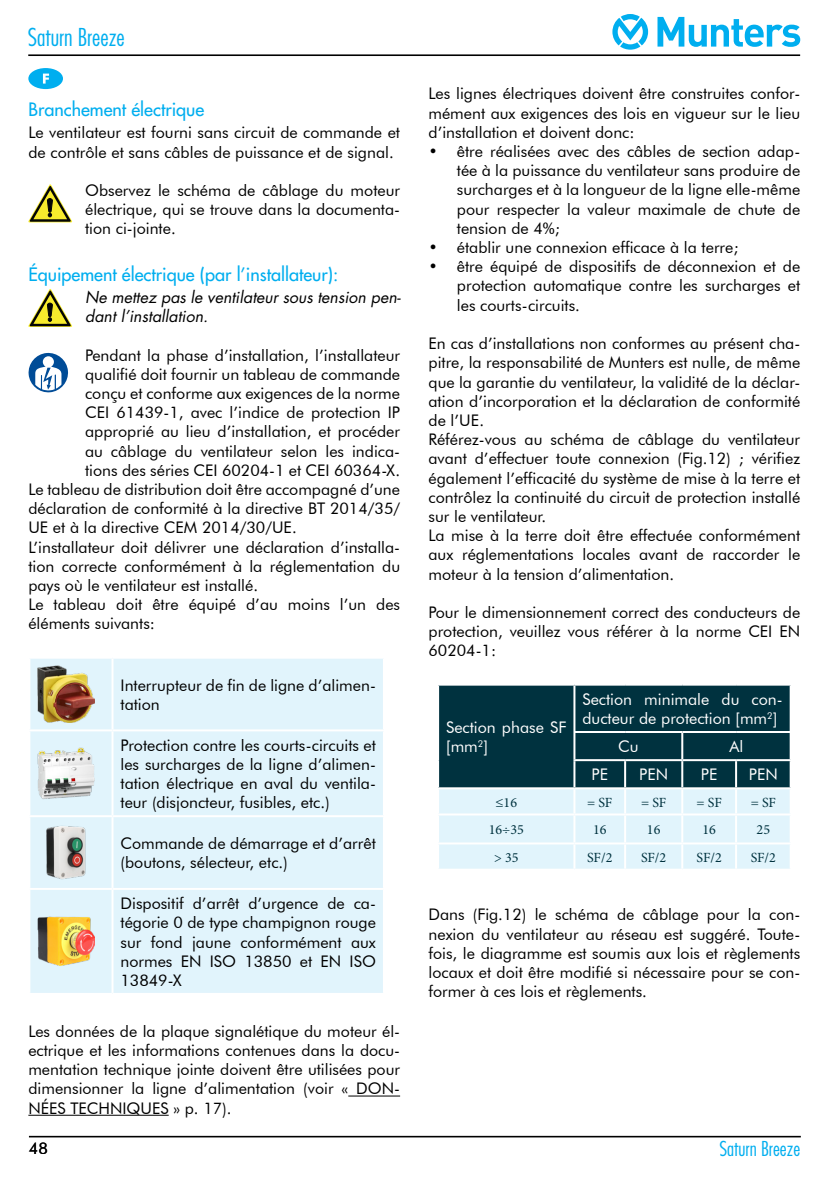
<style>
.page{position:relative;width:840px;height:1191px;background:#fff}
.page>*{position:absolute;margin:0;border:0;box-sizing:border-box;transform-origin:0 0}
.t1{font:300 condensed 24px "Futura";color:#00aeef}
.t2{font:300 condensed 20px "Futura";color:#00aeef}
.Capitoli_sotto_F{font:18px "Futura";color:#00aeef}
.Testo{font:16px/19.2px "Futura BT";color:#000;text-align:justify}
.NOTA{font:16px/19.2px "Futura BT";color:#000;text-align:justify}
.Testo-2{font:16px/19.2px "Futura BT";color:#fff}
.NOTA-2{font:italic 16px/19.2px "Futura";color:#000}
.Testo-3{font:14px "Minion Pro";letter-spacing:-.005em;color:#00323f}
</style>
<div class="page">
<svg style="left:657px;top:17px;width:142px;height:30px"></svg>
<svg style="left:612px;top:14px;width:35px;height:36px"></svg>
<hr style="left:28px;top:54px;width:771px;height:2px;background:#000">
<hr style="left:29px;top:1135px;width:771px;height:2px;background:#000">
<hr style="left:348px;top:1095px;width:52px;height:1px;background:#000">
<hr style="left:28px;top:1114px;width:141px;height:1px;background:#000">
<svg style="left:28px;top:68px;width:35px;height:21px"></svg>
<div style="left:30px;top:659px;width:353px;height:334px;background:#e1f4fc"></div>
<hr style="left:111px;top:658px;width:2px;height:71px;background:#fff">
<hr style="left:28px;top:729px;width:84px;height:2px;background:#fff">
<hr style="left:112px;top:729px;width:273px;height:2px;background:#fff">
<hr style="left:111px;top:731px;width:2px;height:84px;background:#fff">
<hr style="left:28px;top:815px;width:84px;height:2px;background:#fff">
<hr style="left:112px;top:815px;width:273px;height:2px;background:#fff">
<hr style="left:111px;top:817px;width:2px;height:71px;background:#fff">
<hr style="left:28px;top:888px;width:84px;height:2px;background:#fff">
<hr style="left:112px;top:888px;width:273px;height:2px;background:#fff">
<hr style="left:111px;top:890px;width:2px;height:103px;background:#fff">
<img style="left:37px;top:665px;width:57px;height:57px">
<img style="left:37px;top:745px;width:57px;height:56px">
<img style="left:37px;top:824px;width:57px;height:57px">
<img style="left:37px;top:916px;width:57px;height:50px">
<svg style="left:439px;top:685px;width:350px;height:183px;background:#628691"></svg>
<hr style="left:573px;top:685px;width:2px;height:46px;background:#fff">
<hr style="left:573px;top:731px;width:51px;height:2px;background:#fff">
<hr style="left:573px;top:733px;width:2px;height:26px;background:#fff">
<hr style="left:624px;top:731px;width:58px;height:2px;background:#fff">
<hr style="left:682px;top:731px;width:53px;height:2px;background:#fff">
<hr style="left:681px;top:733px;width:2px;height:26px;background:#fff">
<hr style="left:735px;top:731px;width:56px;height:2px;background:#fff">
<hr style="left:573px;top:759px;width:51px;height:2px;background:#fff">
<hr style="left:573px;top:761px;width:2px;height:26px;background:#fff">
<hr style="left:624px;top:759px;width:58px;height:2px;background:#fff">
<hr style="left:623px;top:761px;width:2px;height:26px;background:#fff">
<hr style="left:682px;top:759px;width:53px;height:2px;background:#fff">
<hr style="left:681px;top:761px;width:2px;height:26px;background:#fff">
<hr style="left:735px;top:759px;width:56px;height:2px;background:#fff">
<hr style="left:734px;top:761px;width:2px;height:26px;background:#fff">
<hr style="left:437px;top:787px;width:137px;height:2px;background:#fff">
<hr style="left:574px;top:787px;width:50px;height:2px;background:#fff">
<hr style="left:573px;top:789px;width:2px;height:24px;background:#fff">
<hr style="left:624px;top:787px;width:58px;height:2px;background:#fff">
<hr style="left:623px;top:789px;width:2px;height:24px;background:#fff">
<hr style="left:682px;top:787px;width:53px;height:2px;background:#fff">
<hr style="left:681px;top:789px;width:2px;height:24px;background:#fff">
<hr style="left:735px;top:787px;width:56px;height:2px;background:#fff">
<hr style="left:734px;top:789px;width:2px;height:24px;background:#fff">
<hr style="left:437px;top:813px;width:137px;height:2px;background:#fff">
<hr style="left:574px;top:813px;width:50px;height:2px;background:#fff">
<hr style="left:573px;top:815px;width:2px;height:27px;background:#fff">
<hr style="left:624px;top:813px;width:58px;height:2px;background:#fff">
<hr style="left:623px;top:815px;width:2px;height:27px;background:#fff">
<hr style="left:682px;top:813px;width:53px;height:2px;background:#fff">
<hr style="left:681px;top:815px;width:2px;height:27px;background:#fff">
<hr style="left:735px;top:813px;width:56px;height:2px;background:#fff">
<hr style="left:734px;top:815px;width:2px;height:27px;background:#fff">
<hr style="left:437px;top:842px;width:137px;height:2px;background:#fff">
<hr style="left:574px;top:842px;width:50px;height:2px;background:#fff">
<hr style="left:573px;top:844px;width:2px;height:24px;background:#fff">
<hr style="left:624px;top:842px;width:58px;height:2px;background:#fff">
<hr style="left:623px;top:844px;width:2px;height:24px;background:#fff">
<hr style="left:682px;top:842px;width:53px;height:2px;background:#fff">
<hr style="left:681px;top:844px;width:2px;height:24px;background:#fff">
<hr style="left:735px;top:842px;width:56px;height:2px;background:#fff">
<hr style="left:734px;top:844px;width:2px;height:24px;background:#fff">
<svg style="left:28px;top:289px;width:44px;height:38px"></svg>
<svg style="left:28px;top:184px;width:44px;height:38px"></svg>
<svg style="left:28px;top:353px;width:40px;height:39px"></svg>
<h1 class="t1" style="left:28px;top:23px;width:98px">Saturn Breeze</h1>
<p class="Capitoli_sotto_F" style="left:28px;top:98px;width:177px">Branchement électrique</p>
<p class="Testo" style="left:28px;top:123px;width:373px">Le ventilateur est fourni sans circuit de commande et de contrôle et sans câbles de puissance et de signal.</p>
<p class="NOTA" style="left:85px;top:181px;width:316px">Observez le schéma de câblage du moteur électrique, qui se trouve dans la documenta&shy;tion ci-jointe.</p>
<p class="Capitoli_sotto_F" style="left:28px;top:263px;width:311px">Équipement électrique (par l’installateur):</p>
<p class="NOTA-2" style="left:85px;top:288px;width:317px">Ne mettez pas le ventilateur sous tension pen&shy;dant l’installation.</p>
<p class="Testo" style="left:85px;top:345px;width:316px">Pendant la phase d’installation, l’installateur qualifié doit fournir un tableau de commande conçu et conforme aux exigences de la norme CEI 61439-1, avec l’indice de protection IP approprié au lieu d’installation, et procéder au câblage du ventilateur selon les indica&shy;tions des séries CEI 60204-1 et CEI 60364-X.</p>
<p class="Testo" style="left:28px;top:479px;width:373px">Le tableau de distribution doit être accompagné d’une déclaration de conformité à la directive BT 2014/35/ UE et à la directive CEM 2014/30/UE.</p>
<p class="Testo" style="left:28px;top:537px;width:373px">L’installateur doit délivrer une déclaration d’installa&shy;tion correcte conformément à la réglementation du pays où le ventilateur est installé.</p>
<p class="Testo" style="left:28px;top:595px;width:373px">Le tableau doit être équipé d’au moins l’un des éléments suivants:</p>
<p class="Testo" style="left:120px;top:675px;width:257px">Interrupteur de fin de ligne d’alimen&shy;tation</p>
<p class="Testo" style="left:120px;top:735px;width:257px">Protection contre les courts-circuits et les surcharges de la ligne d’alimen&shy;tation électrique en aval du ventila&shy;teur (disjoncteur, fusibles, etc.)</p>
<p class="Testo" style="left:120px;top:833px;width:257px">Commande de démarrage et d’arrêt (boutons, sélecteur, etc.)</p>
<p class="Testo" style="left:120px;top:893px;width:257px">Dispositif d’arrêt d’urgence de ca&shy;tégorie 0 de type champignon rouge sur fond jaune conformément aux normes EN ISO 13850 et EN ISO 13849-X</p>
<p class="Testo" style="left:28px;top:1021px;width:373px">Les données de la plaque signalétique du moteur él&shy;ectrique et les informations contenues dans la docu&shy;mentation technique jointe doivent être utilisées pour dimensionner la ligne d’alimentation (voir « DON-NÉES TECHNIQUES » p. 17).</p>
<p class="Testo" style="left:29px;top:1138px;width:20px">48</p>
<p class="Testo" style="left:428px;top:84px;width:373px">Les lignes électriques doivent être construites confor&shy;mément aux exigences des lois en vigueur sur le lieu d’installation et doivent donc:</p>
<p class="Testo" style="left:456px;top:142px;width:344px;text-indent:-28px">• être réalisées avec des câbles de section adap&shy;tée à la puissance du ventilateur sans produire de surcharges et à la longueur de la ligne elle-même pour respecter la valeur maximale de chute de tension de 4%;</p>
<p class="Testo" style="left:428px;top:238px;width:311px">• établir une connexion efficace à la terre;</p>
<p class="Testo" style="left:456px;top:257px;width:344px;text-indent:-28px">• être équipé de dispositifs de déconnexion et de protection automatique contre les surcharges et les courts-circuits.</p>
<p class="Testo" style="left:428px;top:334px;width:373px">En cas d’installations non conformes au présent cha&shy;pitre, la responsabilité de Munters est nulle, de même que la garantie du ventilateur, la validité de la déclar&shy;ation d’incorporation et la déclaration de conformité de l’UE.</p>
<p class="Testo" style="left:428px;top:430px;width:373px">Référez-vous au schéma de câblage du ventilateur avant d’effectuer toute connexion (Fig.12) ; vérifiez également l’efficacité du système de mise à la terre et contrôlez la continuité du circuit de protection installé sur le ventilateur.</p>
<p class="Testo" style="left:428px;top:526px;width:373px">La mise à la terre doit être effectuée conformément aux réglementations locales avant de raccorder le moteur à la tension d’alimentation.</p>
<p class="Testo" style="left:428px;top:602px;width:373px">Pour le dimensionnement correct des conducteurs de protection, veuillez vous référer à la norme CEI EN 60204-1:</p>
<p class="Testo-2" style="left:446px;top:717px;width:122px">Section phase SF [mm<sup>2</sup>]</p>
<p class="Testo-2" style="left:582px;top:689px;width:201px">Section minimale du con&shy;ducteur de protection [mm<sup>2</sup>]</p>
<p class="Testo-2" style="left:617px;top:736px;width:22px">Cu</p>
<p class="Testo-2" style="left:729px;top:736px;width:15px">Al</p>
<p class="Testo-2" style="left:591px;top:765px;width:18px">PE</p>
<p class="Testo-2" style="left:639px;top:765px;width:30px">PEN</p>
<p class="Testo-2" style="left:700px;top:765px;width:18px">PE</p>
<p class="Testo-2" style="left:748px;top:765px;width:30px">PEN</p>
<p class="Testo-3" style="left:495px;top:792px;width:23px">≤16</p>
<p class="Testo-3" style="left:587px;top:792px;width:27px">= SF</p>
<p class="Testo-3" style="left:640px;top:792px;width:27px">= SF</p>
<p class="Testo-3" style="left:696px;top:792px;width:27px">= SF</p>
<p class="Testo-3" style="left:750px;top:792px;width:27px">= SF</p>
<p class="Testo-3" style="left:488px;top:820px;width:37px">16÷35</p>
<p class="Testo-3" style="left:592px;top:820px;width:15px">16</p>
<p class="Testo-3" style="left:646px;top:820px;width:15px">16</p>
<p class="Testo-3" style="left:702px;top:820px;width:15px">16</p>
<p class="Testo-3" style="left:756px;top:820px;width:15px">25</p>
<p class="Testo-3" style="left:494px;top:848px;width:26px">&gt; 35</p>
<p class="Testo-3" style="left:587px;top:848px;width:27px">SF/2</p>
<p class="Testo-3" style="left:640px;top:848px;width:27px">SF/2</p>
<p class="Testo-3" style="left:696px;top:848px;width:27px">SF/2</p>
<p class="Testo-3" style="left:750px;top:848px;width:27px">SF/2</p>
<p class="Testo" style="left:428px;top:905px;width:373px">Dans (Fig.12) le schéma de câblage pour la con&shy;nexion du ventilateur au réseau est suggéré. Toute&shy;fois, le diagramme est soumis aux lois et règlements locaux et doit être modifié si nécessaire pour se con&shy;former à ces lois et règlements.</p>
<p class="t2" style="left:719px;top:1136px;width:82px">Saturn Breeze</p>
</div>
